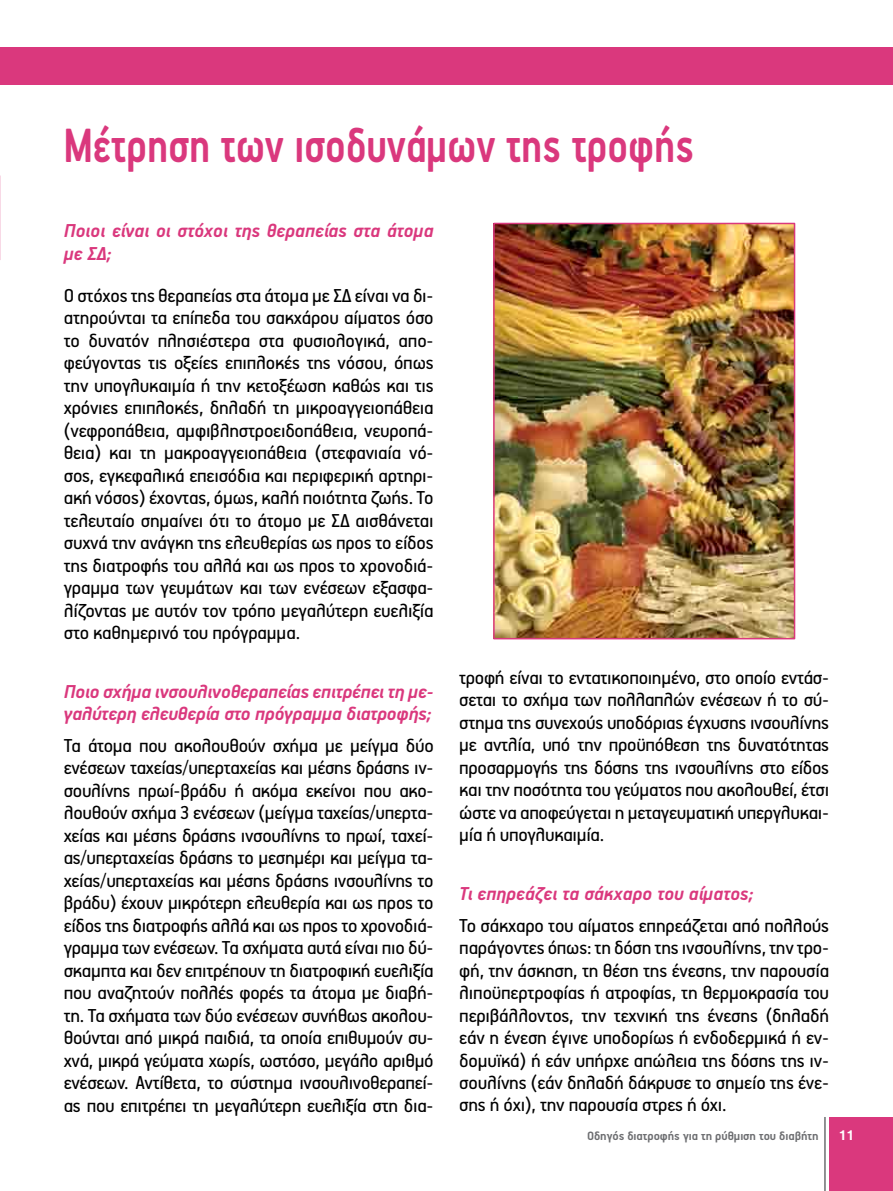
<style>
.page{position:relative;width:893px;height:1191px;background:#fff}
.page>*{position:absolute;margin:0;border:0;box-sizing:border-box;transform-origin:0 0}
.t1{font:700 54px "PF Handbook Pro";color:#da387d;scale:.82 1}
.t2{font:21px/22.5px "PF Handbook Pro";letter-spacing:-.015em;color:#000;text-align:justify}
.t3{font:italic 700 21px/22.5px "PF Handbook Pro";letter-spacing:-.01em;color:#da387d}
.t4{font:700 13.5px "PF Handbook Pro";letter-spacing:-.005em;color:#6d6e71}
.t5{font:700 13.5px "Helvetica";color:#fff}
</style>
<div class="page">
<img style="left:496px;top:226px;width:296px;height:410px">
<div style="left:493px;top:223px;width:302px;height:416px;border:2px solid #da387d"></div>
<div style="left:829px;top:1117px;width:64px;height:74px;background:#da387d"></div>
<hr style="left:824px;top:1117px;width:2px;height:74px;background:#6d6e71">
<div style="left:0;top:47px;width:893px;height:37px;background:#da387d"></div>
<svg style="left:0;top:175px;width:1px;height:85px"></svg>
<h1 class="t1" style="left:64px;top:113px;width:770px">Μέτρηση των ισοδυνάμων της τροφής</h1>
<p class="t3" style="left:64px;top:219px;width:371px">Ποιοι είναι οι στόχοι της θεραπείας στα άτομα με ΣΔ;</p>
<p class="t2" style="left:64px;top:283px;width:371px">Ο στόχος της θεραπείας στα άτομα με ΣΔ είναι να δι&shy;ατηρούνται τα επίπεδα του σακχάρου αίματος όσο το δυνατόν πλησιέστερα στα φυσιολογικά, απο&shy;φεύγοντας τις οξείες επιπλοκές της νόσου, όπως την υπογλυκαιμία ή την κετοξέωση καθώς και τις χρόνιες επιπλοκές, δηλαδή τη μικροαγγειοπάθεια (νεφροπάθεια, αμφιβληστροειδοπάθεια, νευροπά&shy;θεια) και τη μακροαγγειοπάθεια (στεφανιαία νό&shy;σος, εγκεφαλικά επεισόδια και περιφερική αρτηρι&shy;ακή νόσος) έχοντας, όμως, καλή ποιότητα ζωής. Το τελευταίο σημαίνει ότι το άτομο με ΣΔ αισθάνεται συχνά την ανάγκη της ελευθερίας ως προς το είδος της διατροφής του αλλά και ως προς το χρονοδιά&shy;γραμμα των γευμάτων και των ενέσεων εξασφα&shy;λίζοντας με αυτόν τον τρόπο μεγαλύτερη ευελιξία στο καθημερινό του πρόγραμμα.</p>
<p class="t3" style="left:64px;top:679px;width:371px">Ποιο σχήμα ινσουλινοθεραπείας επιτρέπει τη με&shy;γαλύτερη ελευθερία στο πρόγραμμα διατροφής;</p>
<p class="t2" style="left:64px;top:733px;width:371px">Τα άτομα που ακολουθούν σχήμα με μείγμα δύο ενέσεων ταχείας/υπερταχείας και μέσης δράσης ιν&shy;σουλίνης πρωί-βράδυ ή ακόμα εκείνοι που ακο&shy;λουθούν σχήμα 3 ενέσεων (μείγμα ταχείας/υπερτα&shy;χείας και μέσης δράσης ινσουλίνης το πρωί, ταχεί&shy;ας/υπερταχείας δράσης το μεσημέρι και μείγμα τα&shy;χείας/υπερταχείας και μέσης δράσης ινσουλίνης το βράδυ) έχουν μικρότερη ελευθερία και ως προς το είδος της διατροφής αλλά και ως προς το χρονοδιά&shy;γραμμα των ενέσεων. Τα σχήματα αυτά είναι πιο δύ&shy;σκαμπτα και δεν επιτρέπουν τη διατροφική ευελιξία που αναζητούν πολλές φορές τα άτομα με διαβή&shy;τη. Τα σχήματα των δύο ενέσεων συνήθως ακολου&shy;θούνται από μικρά παιδιά, τα οποία επιθυμούν συ&shy;χνά, μικρά γεύματα χωρίς, ωστόσο, μεγάλο αριθμό ενέσεων. Αντίθετα, το σύστημα ινσουλινοθεραπεί&shy;ας που επιτρέπει τη μεγαλύτερη ευελιξία στη δια-</p>
<p class="t2" style="left:459px;top:665px;width:371px">τροφή είναι το εντατικοποιημένο, στο οποίο εντάσ&shy;σεται το σχήμα των πολλαπλών ενέσεων ή το σύ&shy;στημα της συνεχούς υποδόριας έγχυσης ινσουλίνης με αντλία, υπό την προϋπόθεση της δυνατότητας προσαρμογής της δόσης της ινσουλίνης στο είδος και την ποσότητα του γεύματος που ακολουθεί, έτσι ώστε να αποφεύγεται η μεταγευματική υπεργλυκαι&shy;μία ή υπογλυκαιμία.</p>
<p class="t3" style="left:459px;top:881px;width:296px">Τι επηρεάζει τα σάκχαρο του αίματος;</p>
<p class="t2" style="left:459px;top:913px;width:371px">Το σάκχαρο του αίματος επηρεάζεται από πολλούς παράγοντες όπως: τη δόση της ινσουλίνης, την τρο&shy;φή, την άσκηση, τη θέση της ένεσης, την παρουσία λιποϋπερτροφίας ή ατροφίας, τη θερμοκρασία του περιβάλλοντος, την τεχνική της ένεσης (δηλαδή εάν η ένεση έγινε υποδορίως ή ενδοδερμικά ή εν&shy;δομυϊκά) ή εάν υπήρχε απώλεια της δόσης της ιν&shy;σουλίνης (εάν δηλαδή δάκρυσε το σημείο της ένε&shy;σης ή όχι), την παρουσία στρες ή όχι.</p>
<p class="t4" style="left:587px;top:1127px;width:233px">Οδηγός διατροφής για τη ρύθμιση του διαβήτη</p>
<p class="t5" style="left:839px;top:1127px;width:17px">11</p>
</div>
